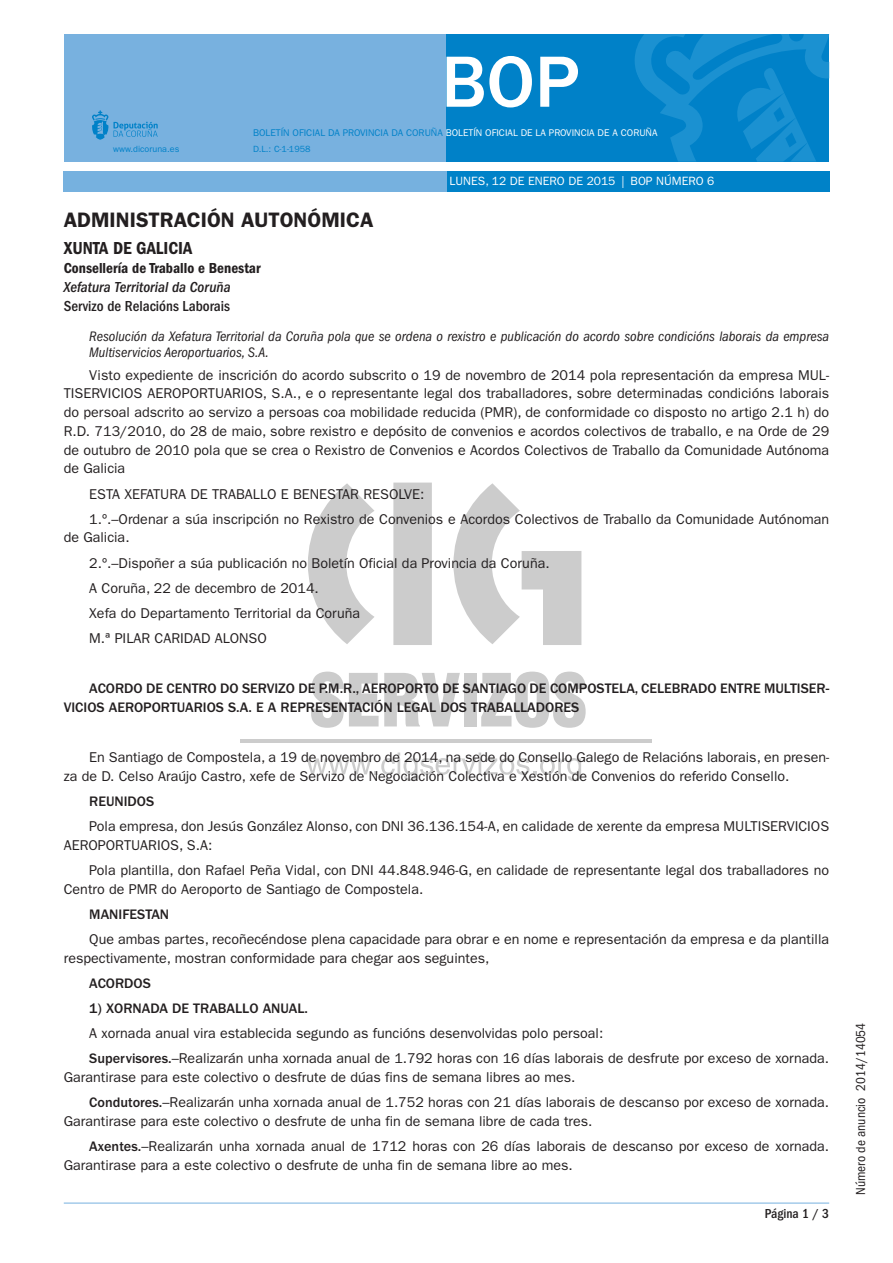
<style>
.page{position:relative;width:893px;height:1263px;background:#fff}
.page>*{position:absolute;margin:0;border:0;box-sizing:border-box;transform-origin:0 0}
.t1{font:500 75px "ITC Franklin Gothic Std";color:#fff}
.t2{font:600 21px "ITC Franklin Gothic Std";color:#231f20}
.t3{font:18px "ITC Franklin Gothic Std Dm Cd";color:#231f20}
.t4{font:15px "ITC Franklin Gothic Std Dm Cd";color:#231f20}
.t5{font:italic 500 condensed 15px "ITC Franklin Gothic Std";color:#231f20}
.t6{font:500 condensed 15px "ITC Franklin Gothic Std";color:#231f20}
.t7{font:14.25px/18.8px "ITC Franklin Gothic Std";color:#231f20}
.t8{font:500 14.25px/18.8px "ITC Franklin Gothic Std";color:#231f20}
.t9{font:italic condensed 14.25px/16.5px "ITC Franklin Gothic Std";color:#231f20}
.t10{font:condensed 13.5px "ITC Franklin Gothic Std";color:#231f20}
.t11{font:500 condensed 13.5px "ITC Franklin Gothic Std";color:#231f20}
.t12{font:12px "ITC Franklin Gothic Std";color:#fff}
.t13{font:9.75px "ITC Franklin Gothic Std";color:#fff}
.t14{font:9px "ITC Franklin Gothic Std";color:#0081c8}
.s1{color:#0081c8}
.s2{font-weight:500}
</style>
<div class="page">
<svg style="left:308px;top:483px;width:273px;height:162px"></svg>
<hr style="left:240px;top:739px;width:411px;height:3px;background:#ccc">
<svg style="left:307px;top:752px;width:274px;height:29px"></svg>
<svg style="left:311px;top:672px;width:149px;height:56px"></svg>
<div style="left:464px;top:673px;width:13px;height:53px;background:#ccc"></div>
<svg style="left:481px;top:672px;width:105px;height:56px"></svg>
<div style="left:64px;top:34px;width:382px;height:128px;background:#78b1df"></div>
<div style="left:446px;top:34px;width:383px;height:128px;background:#0081c8"></div>
<svg style="left:92px;top:110px;width:66px;height:30px"></svg>
<svg style="left:635px;top:34px;width:194px;height:128px"></svg>
<div style="left:446px;top:171px;width:383px;height:20px;background:#0082c8"></div>
<div style="left:64px;top:171px;width:383px;height:20px;background:#76b1df"></div>
<hr style="left:64px;top:1203px;width:765px;height:1px;background:#76b1df">
<h1 class="t1" style="left:441px;top:40px;width:140px">BOP</h1>
<p class="t13" style="left:253px;top:127px;width:406px"><span class="s1">BOLETÍN OFICIAL DA PROVINCIA DA CORUÑA</span> BOLETÍN OFICIAL DE LA PROVINCIA DE A CORUÑA</p>
<p class="t14" style="left:113px;top:143px;width:68px">www.dicoruna.es</p>
<p class="t14" style="left:253px;top:143px;width:59px">D.L.: C-1-1958</p>
<p class="t12" style="left:450px;top:174px;width:266px">LUNES, 12 DE ENERO DE 2015 | BOP NÚMERO 6</p>
<h2 class="t2" style="left:64px;top:207px;width:311px">ADMINISTRACIÓN AUTONÓMICA</h2>
<p class="t3" style="left:64px;top:237px;width:130px">Xunta de Galicia</p>
<p class="t4" style="left:64px;top:259px;width:198px">Consellería de Traballo e Benestar</p>
<p class="t5" style="left:64px;top:279px;width:168px">Xefatura Territorial da Coruña</p>
<p class="t6" style="left:64px;top:298px;width:168px">Servizo de Relacións Laborais</p>
<p class="t9" style="left:89px;top:328px;width:741px">Resolución da Xefatura Territorial da Coruña pola que se ordena o rexistro e publicación do acordo sobre condicións laborais da empresa<br>Multiservicios Aeroportuarios, S.A.</p>
<p class="t7" style="left:64px;top:366px;width:767px;text-align:justify;text-indent:26px">Visto expediente de inscrición do acordo subscrito o 19 de novembro de 2014 pola representación da empresa MUL-TISERVICIOS AEROPORTUARIOS, S.A., e o representante legal dos traballadores, sobre determinadas condicións laborais do persoal adscrito ao servizo a persoas coa mobilidade reducida (PMR), de conformidade co disposto no artigo 2.1 h) do R.D. 713/2010, do 28 de maio, sobre rexistro e depósito de convenios e acordos colectivos de traballo, e na Orde de 29 de outubro de 2010 pola que se crea o Rexistro de Convenios e Acordos Colectivos de Traballo da Comunidade Autónoma de Galicia</p>
<p class="t7" style="left:89px;top:481px;width:741px;line-height:25px">ESTA XEFATURA DE TRABALLO E BENESTAR RESOLVE:<br>1.º.–Ordenar a súa inscripción no Rexistro de Convenios e Acordos Colectivos de Traballo da Comunidade Autónoman</p>
<p class="t7" style="left:89px;top:525px;width:462px;line-height:25px;text-indent:-26px">de Galicia.<br>2.º.–Dispoñer a súa publicación no Boletín Oficial da Provincia da Coruña.<br>A Coruña, 22 de decembro de 2014.<br>Xefa do Departamento Territorial da Coruña<br>M.ª PILAR CARIDAD ALONSO</p>
<p class="t8" style="left:64px;top:679px;width:767px;text-indent:26px">ACORDO DE CENTRO DO SERVIZO DE P.M.R., AEROPORTO DE SANTIAGO DE COMPOSTELA, CELEBRADO ENTRE MULTISER-<br>VICIOS AEROPORTUARIOS S.A. E A REPRESENTACIÓN LEGAL DOS TRABALLADORES</p>
<p class="t7" style="left:64px;top:748px;width:767px;text-indent:26px">En Santiago de Compostela, a 19 de novembro de 2014, na sede do Consello Galego de Relacións laborais, en presen&shy;za de D. Celso Araújo Castro, xefe de Servizo de Negociación Colectiva e Xestión de Convenios do referido Consello.</p>
<p class="t8" style="left:89px;top:792px;width:66px">REUNIDOS</p>
<p class="t7" style="left:64px;top:817px;width:767px;text-indent:26px">Pola empresa, don Jesús González Alonso, con DNI 36.136.154-A, en calidade de xerente da empresa MULTISERVICIOS<br>AEROPORTUARIOS, S.A:</p>
<p class="t7" style="left:64px;top:861px;width:767px;text-indent:26px">Pola plantilla, don Rafael Peña Vidal, con DNI 44.848.946-G, en calidade de representante legal dos traballadores no<br>Centro de PMR do Aeroporto de Santiago de Compostela.</p>
<p class="t8" style="left:89px;top:905px;width:81px">MANIFESTAN</p>
<p class="t7" style="left:64px;top:930px;width:767px;text-indent:26px">Que ambas partes, recoñecéndose plena capacidade para obrar e en nome e representación da empresa e da plantilla respectivamente, mostran conformidade para chegar aos seguintes,</p>
<p class="t8" style="left:89px;top:974px;width:63px">ACORDOS</p>
<p class="t8" style="left:89px;top:999px;width:220px">1) XORNADA DE TRABALLO ANUAL.</p>
<p class="t7" style="left:89px;top:1021px;width:741px;line-height:25px">A xornada anual vira establecida segundo as funcións desenvolvidas polo persoal:<br><span class="s2">Supervisores.</span>–Realizarán unha xornada anual de 1.792 horas con 16 días laborais de desfrute por exceso de xornada.</p>
<p class="t7" style="left:89px;top:1065px;width:741px;line-height:25px;text-indent:-26px">Garantirase para este colectivo o desfrute de dúas fins de semana libres ao mes.<br><span class="s2">Condutores.</span>–Realizarán unha xornada anual de 1.752 horas con 21 días laborais de descanso por exceso de xornada.</p>
<p class="t7" style="left:89px;top:1109px;width:741px;line-height:25px;text-indent:-26px">Garantirase para este colectivo o desfrute de unha fin de semana libre de cada tres.<br><span class="s2">Axentes.</span>–Realizarán unha xornada anual de 1712 horas con 26 días laborais de descanso por exceso de xornada.</p>
<p class="t7" style="left:64px;top:1156px;width:511px">Garantirase para a este colectivo o desfrute de unha fin de semana libre ao mes.</p>
<p class="t11" style="left:765px;top:1206px;width:66px">Página 1 / 3</p>
<p class="t10" style="left:853px;top:1195px;width:174px;rotate:-90deg">Número de anuncio 2014/14054</p>
</div>
